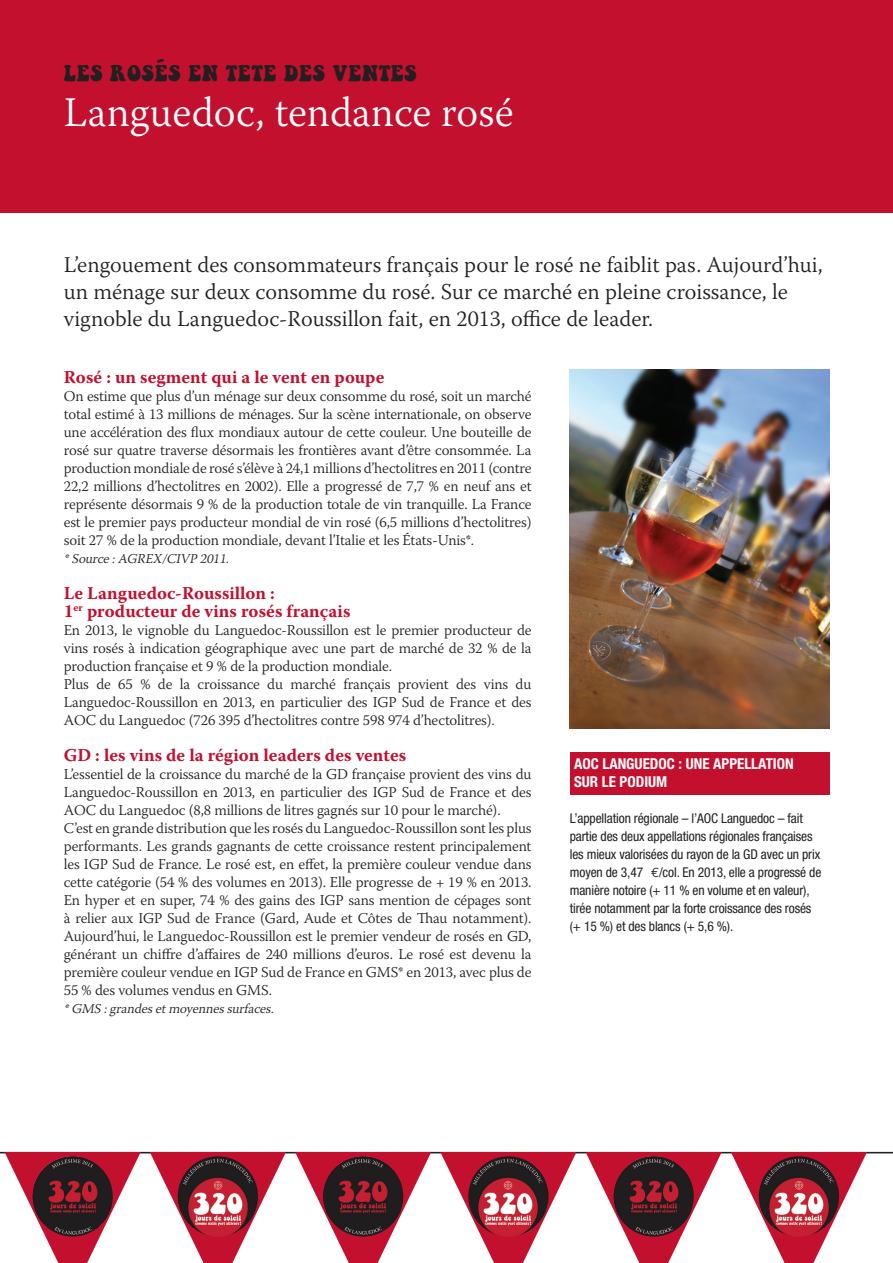
<style>
.page{position:relative;width:893px;height:1263px;background:#fff}
.page>*{position:absolute;margin:0;border:0;box-sizing:border-box;transform-origin:0 0}
.t1{font:300 42px "Warnock Pro";color:#fff}
.t2{font:300 22.5px/27px "Warnock Pro";color:#231f20}
.t3{font:21px "Keepon Truckin";letter-spacing:.045em;color:#231f20}
.t4{font:700 18px "Warnock Pro";color:#c3102f}
.t5{font:300 15px/18px "Warnock Pro";letter-spacing:-.01em;color:#231f20;text-align:justify}
.t6{font:700 condensed 15px "Helvetica Neue";color:#fff}
.t7{font:condensed 13.5px/18px "Helvetica Neue";letter-spacing:-.01em;color:#231f20}
.t8{font:italic 300 13.5px "Warnock Pro";color:#231f20}
.s1{font-family:"Euro Mono";font-stretch:normal}
</style>
<div class="page">
<div style="left:0;top:0;width:893px;height:213px;background:#c3102f"></div>
<div style="left:570px;top:753px;width:259px;height:42px;background:#c3102f"></div>
<hr style="left:0;top:1152px;width:893px;height:1px;background:#231f20">
<svg style="left:5px;top:1152px;width:136px;height:111px"></svg>
<svg style="left:295px;top:1152px;width:136px;height:111px"></svg>
<svg style="left:586px;top:1152px;width:136px;height:111px"></svg>
<img style="left:32px;top:1156px;width:81px;height:80px;border-radius:40px">
<img style="left:323px;top:1156px;width:80px;height:80px;border-radius:40px">
<img style="left:613px;top:1156px;width:81px;height:80px;border-radius:40px">
<svg style="left:150px;top:1152px;width:136px;height:111px"></svg>
<svg style="left:440px;top:1152px;width:136px;height:111px"></svg>
<svg style="left:731px;top:1152px;width:136px;height:111px"></svg>
<img style="left:178px;top:1156px;width:80px;height:80px;border-radius:40px">
<img style="left:468px;top:1156px;width:81px;height:80px;border-radius:40px">
<img style="left:759px;top:1156px;width:80px;height:80px;border-radius:40px">
<img style="left:570px;top:370px;width:259px;height:358px">
<svg style="left:157px;top:59px;width:7px;height:4px"></svg>
<p class="t3" style="left:64px;top:64px;width:354px">LES ROSES EN TETE DES VENTES</p>
<p class="t1" style="left:64px;top:87px;width:451px">Languedoc, tendance rosé</p>
<p class="t2" style="left:64px;top:250px;width:760px">L’engouement des consommateurs français pour le rosé ne faiblit pas. Aujourd’hui, un ménage sur deux consomme du rosé. Sur ce marché en pleine croissance, le vignoble du Languedoc-Roussillon fait, en 2013, office de leader.</p>
<p class="t4" style="left:64px;top:366px;width:322px">Rosé : un segment qui a le vent en poupe</p>
<p class="t5" style="left:64px;top:387px;width:469px">On estime que plus d’un ménage sur deux consomme du rosé, soit un marché total estimé à 13 millions de ménages. Sur la scène internationale, on observe une accélération des flux mondiaux autour de cette couleur. Une bouteille de rosé sur quatre traverse désormais les frontières avant d’être consommée. La production mondiale de rosé s’élève à 24,1 millions d’hectolitres en 2011 (contre 22,2 millions d’hectolitres en 2002). Elle a progressé de 7,7 % en neuf ans et représente désormais 9 % de la production totale de vin tranquille. La France est le premier pays producteur mondial de vin rosé (6,5 millions d’hectolitres) soit 27 % de la production mondiale, devant l’Italie et les États-Unis*.</p>
<p class="t8" style="left:64px;top:551px;width:170px">*Source:AGREX/CIVP 2011.</p>
<p class="t4" style="left:64px;top:582px;width:213px">Le Languedoc-Roussillon :</p>
<p class="t4" style="left:64px;top:600px;width:288px">1<sup>er</sup> producteur de vins rosés français</p>
<p class="t5" style="left:64px;top:621px;width:469px">En 2013, le vignoble du Languedoc-Roussillon est le premier producteur de vins rosés à indication géographique avec une part de marché de 32 % de la production française et 9 % de la production mondiale.</p>
<p class="t5" style="left:64px;top:675px;width:469px">Plus de 65 % de la croissance du marché français provient des vins du Languedoc-Roussillon en 2013, en particulier des IGP Sud de France et des AOC du Languedoc (726 395 d’hectolitres contre 598 974 d’hectolitres).</p>
<p class="t4" style="left:64px;top:744px;width:344px">GD : les vins de la région leaders des ventes</p>
<p class="t5" style="left:64px;top:765px;width:469px">L’essentiel de la croissance du marché de la GD française provient des vins du Languedoc-Roussillon en 2013, en particulier des IGP Sud de France et des AOC du Languedoc (8,8 millions de litres gagnés sur 10 pour le marché).</p>
<p class="t5" style="left:64px;top:819px;width:469px">C’est en grande distribution que les rosés du Languedoc-Roussillon sont les plus performants. Les grands gagnants de cette croissance restent principalement les IGP Sud de France. Le rosé est, en effet, la première couleur vendue dans cette catégorie (54 % des volumes en 2013). Elle progresse de + 19 % en 2013.<br>En hyper et en super, 74 % des gains des IGP sans mention de cépages sont à relier aux IGP Sud de France (Gard, Aude et Côtes de Thau notamment).<br>Aujourd’hui, le Languedoc-Roussillon est le premier vendeur de rosés en GD, générant un chiffre d’affaires de 240 millions d’euros. Le rosé est devenu la première couleur vendue en IGP Sud de France en GMS* en 2013, avec plus de 55 % des volumes vendus en GMS.</p>
<p class="t8" style="left:64px;top:1001px;width:215px">*GMS :grandesetmoyennessurfaces.</p>
<p class="t6" style="left:574px;top:754px;width:221px">AOC LANGUEDOC : UNE APPELLATION</p>
<p class="t6" style="left:574px;top:772px;width:95px">SUR LE PODIUM</p>
<p class="t7" style="left:570px;top:809px;width:253px">L’appellation régionale – l’AOC Languedoc – fait partie des deux appellations régionales françaises les mieux valorisées du rayon de la GD avec un prix moyen de 3,47 <span class="s1">€</span>/col. En 2013, elle a progressé de manière notoire (+ 11 % en volume et en valeur), tirée notamment par la forte croissance des rosés (+ 15 %) et des blancs (+ 5,6 %).</p>
</div>
